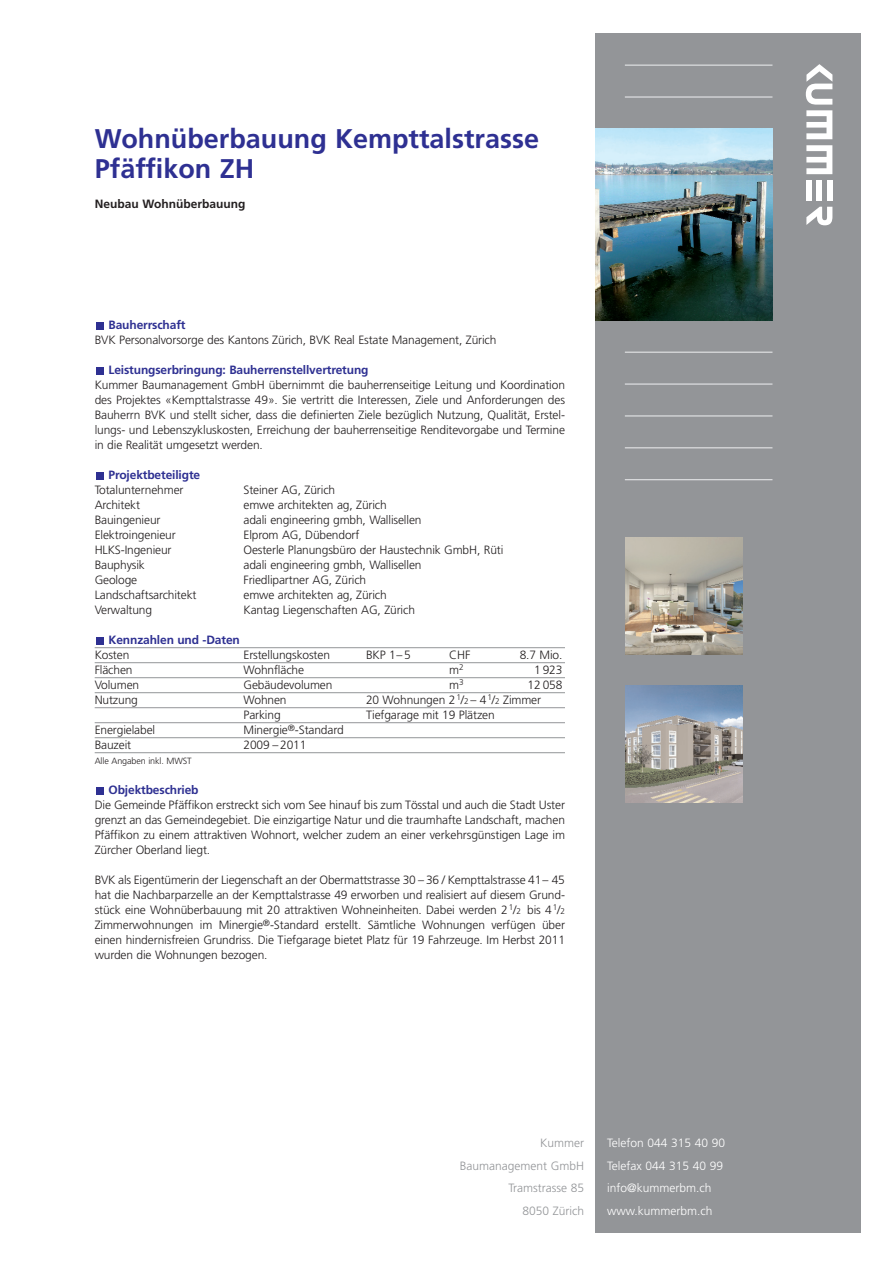
<style>
.page{position:relative;width:893px;height:1263px;background:#fff}
.page>*{position:absolute;margin:0;border:0;box-sizing:border-box;transform-origin:0 0}
.t1{font:700 27px/30px "Frutiger";color:#2e3092}
.t2{font:300 12px/15px "Frutiger";letter-spacing:-.01em;color:#231f20;text-align:justify}
.t3{font:700 12px "Frutiger";letter-spacing:-.01em;color:#2e3092}
.t4{font:300 12px/22.5px "Frutiger";color:#fff}
.t5{font:300 12px/22.5px "Frutiger";color:#939598;text-align:right}
.t6{font:700 12px "Frutiger";color:#231f20}
.t7{font:300 9px "Frutiger";letter-spacing:-.01em;color:#231f20}
.s1{font-size:8.25px}
</style>
<div class="page">
<div style="left:595px;top:33px;width:266px;height:1199px;background:#939598"></div>
<hr style="left:625px;top:352px;width:147px;height:1px;background:#eeeff1">
<hr style="left:625px;top:384px;width:147px;height:1px;background:#eeeff1">
<hr style="left:625px;top:416px;width:147px;height:1px;background:#eeeff1">
<hr style="left:625px;top:448px;width:147px;height:1px;background:#eeeff1">
<hr style="left:625px;top:479px;width:147px;height:1px;background:#eeeff1">
<hr style="left:625px;top:97px;width:147px;height:1px;background:#eeeff1">
<hr style="left:625px;top:65px;width:147px;height:1px;background:#eeeff1">
<img style="left:595px;top:129px;width:177px;height:191px">
<img style="left:625px;top:537px;width:117px;height:117px">
<img style="left:625px;top:686px;width:117px;height:117px">
<hr style="left:95px;top:647px;width:470px;height:1px;background:#939598">
<hr style="left:95px;top:662px;width:470px;height:1px;background:#939598">
<hr style="left:95px;top:677px;width:470px;height:1px;background:#939598">
<hr style="left:95px;top:692px;width:470px;height:1px;background:#939598">
<hr style="left:95px;top:707px;width:470px;height:1px;background:#939598">
<hr style="left:95px;top:722px;width:470px;height:1px;background:#939598">
<hr style="left:95px;top:737px;width:470px;height:1px;background:#939598">
<hr style="left:95px;top:752px;width:470px;height:1px;background:#939598">
<div style="left:96px;top:787px;width:8px;height:7px;background:#2e3092"></div>
<div style="left:96px;top:637px;width:8px;height:7px;background:#2e3092"></div>
<div style="left:96px;top:472px;width:8px;height:7px;background:#2e3092"></div>
<div style="left:96px;top:367px;width:8px;height:7px;background:#2e3092"></div>
<div style="left:96px;top:322px;width:8px;height:7px;background:#2e3092"></div>
<svg style="left:806px;top:207px;width:26px;height:18px"></svg>
<svg style="left:806px;top:64px;width:26px;height:75px"></svg>
<svg style="left:806px;top:145px;width:26px;height:29px"></svg>
<div style="left:827px;top:180px;width:5px;height:21px;background:#fff"></div>
<div style="left:817px;top:180px;width:5px;height:21px;background:#fff"></div>
<div style="left:806px;top:180px;width:6px;height:21px;background:#fff"></div>
<h1 class="t1" style="left:95px;top:126px;width:446px">Wohnüberbauung Kempttalstrasse<br>Pfäffikon ZH</h1>
<p class="t6" style="left:95px;top:199px;width:152px">Neubau Wohnüberbauung</p>
<p class="t3" style="left:109px;top:320px;width:79px">Bauherrschaft</p>
<p class="t2" style="left:95px;top:333px;width:403px">BVK Personalvorsorge des Kantons Zürich, BVK Real Estate Management, Zürich</p>
<p class="t3" style="left:109px;top:365px;width:261px">Leistungserbringung: Bauherrenstellvertretung</p>
<p class="t2" style="left:95px;top:378px;width:472px">Kummer Baumanagement GmbH übernimmt die bauherrenseitige Leitung und Koordination des Projektes «Kempttalstrasse 49». Sie vertritt die Interessen, Ziele und Anforderungen des Bauherrn BVK und stellt sicher, dass die definierten Ziele bezüglich Nutzung, Qualität, Erstel&shy;lungs- und Lebenszykluskosten, Erreichung der bauherrenseitige Renditevorgabe und Termine in die Realität umgesetzt werden.</p>
<p class="t3" style="left:109px;top:470px;width:93px">Projektbeteiligte</p>
<p class="t2" style="left:95px;top:483px;width:90px">Totalunternehmer</p>
<p class="t2" style="left:244px;top:483px;width:93px">Steiner AG, Zürich</p>
<p class="t2" style="left:95px;top:498px;width:47px">Architekt</p>
<p class="t2" style="left:244px;top:498px;width:145px">emwe architekten ag, Zürich</p>
<p class="t2" style="left:95px;top:513px;width:67px">Bauingenieur</p>
<p class="t2" style="left:244px;top:513px;width:180px">adali engineering gmbh, Wallisellen</p>
<p class="t2" style="left:95px;top:528px;width:83px">Elektroingenieur</p>
<p class="t2" style="left:244px;top:528px;width:117px">Elprom AG, Dübendorf</p>
<p class="t2" style="left:95px;top:543px;width:78px">HLKS-Ingenieur</p>
<p class="t2" style="left:244px;top:543px;width:261px">Oesterle Planungsbüro der Haustechnik GmbH, Rüti</p>
<p class="t2" style="left:95px;top:558px;width:52px">Bauphysik</p>
<p class="t2" style="left:244px;top:558px;width:180px">adali engineering gmbh, Wallisellen</p>
<p class="t2" style="left:95px;top:573px;width:44px">Geologe</p>
<p class="t2" style="left:244px;top:573px;width:124px">Friedlipartner AG, Zürich</p>
<p class="t2" style="left:95px;top:588px;width:103px">Landschaftsarchitekt</p>
<p class="t2" style="left:244px;top:588px;width:145px">emwe architekten ag, Zürich</p>
<p class="t2" style="left:95px;top:603px;width:59px">Verwaltung</p>
<p class="t2" style="left:244px;top:603px;width:173px">Kantag Liegenschaften AG, Zürich</p>
<p class="t3" style="left:109px;top:635px;width:133px">Kennzahlen und -Daten</p>
<p class="t2" style="left:95px;top:648px;width:36px">Kosten</p>
<p class="t2" style="left:244px;top:648px;width:88px">Erstellungskosten</p>
<p class="t2" style="left:366px;top:648px;width:46px">BKP 1– 5</p>
<p class="t2" style="left:449px;top:648px;width:23px">CHF</p>
<p class="t2" style="left:520px;top:648px;width:44px">8.7 Mio.</p>
<p class="t2" style="left:95px;top:663px;width:39px">Flächen</p>
<p class="t2" style="left:244px;top:663px;width:62px">Wohnfläche</p>
<p class="t2" style="left:449px;top:663px;width:16px">m<sup>2</sup></p>
<p class="t2" style="left:534px;top:663px;width:30px">1 923</p>
<p class="t2" style="left:95px;top:678px;width:46px">Volumen</p>
<p class="t2" style="left:244px;top:678px;width:90px">Gebäudevolumen</p>
<p class="t2" style="left:449px;top:678px;width:16px">m<sup>3</sup></p>
<p class="t2" style="left:528px;top:678px;width:36px">12 058</p>
<p class="t2" style="left:95px;top:693px;width:45px">Nutzung</p>
<p class="t2" style="left:244px;top:693px;width:45px">Wohnen</p>
<p class="t2" style="left:366px;top:693px;width:177px">20 Wohnungen 2 <sup>1</sup>/<span class="s1">2</span> – 4 <sup>1</sup>/<span class="s1">2</span> Zimmer</p>
<p class="t2" style="left:244px;top:708px;width:39px">Parking</p>
<p class="t2" style="left:366px;top:708px;width:130px">Tiefgarage mit 19 Plätzen</p>
<p class="t2" style="left:95px;top:723px;width:62px">Energielabel</p>
<p class="t2" style="left:244px;top:723px;width:102px">Minergie<sup>®</sup>-Standard</p>
<p class="t2" style="left:95px;top:738px;width:38px">Bauzeit</p>
<p class="t2" style="left:244px;top:738px;width:64px">2009 – 2011</p>
<p class="t7" style="left:95px;top:757px;width:99px">Alle Angaben inkl. MWST</p>
<p class="t3" style="left:109px;top:785px;width:92px">Objektbeschrieb</p>
<p class="t2" style="left:95px;top:798px;width:472px">Die Gemeinde Pfäffikon erstreckt sich vom See hinauf bis zum Tösstal und auch die Stadt Uster grenzt an das Gemeindegebiet. Die einzigartige Natur und die traumhafte Landschaft, machen Pfäffikon zu einem attraktiven Wohnort, welcher zudem an einer verkehrsgünstigen Lage im Zürcher Oberland liegt.</p>
<p class="t2" style="left:95px;top:873px;width:472px">BVK als Eigentümerin der Liegenschaft an der Obermattstrasse 30 – 36 / Kempttalstrasse 41– 45 hat die Nachbarparzelle an der Kempttalstrasse 49 erworben und realisiert auf diesem Grund&shy;stück eine Wohnüberbauung mit 20 attraktiven Wohneinheiten. Dabei werden 2 <sup>1</sup>/<span class="s1">2</span> bis 4 <sup>1</sup>/<span class="s1">2<br></span>Zimmerwohnungen im Minergie<sup>®</sup>-Standard erstellt. Sämtliche Wohnungen verfügen über einen hindernisfreien Grundriss. Die Tiefgarage bietet Platz für 19 Fahrzeuge. Im Herbst 2011 wurden die Wohnungen bezogen.</p>
<p class="t5" style="left:460px;top:1133px;width:126px">Kummer<br>Baumanagement GmbH<br>Tramstrasse 85<br>8050 Zürich</p>
<p class="t4" style="left:607px;top:1133px;width:120px">Telefon 044 315 40 90<br>Telefax 044 315 40 99 info@kummerbm.ch www.kummerbm.ch</p>
</div>
